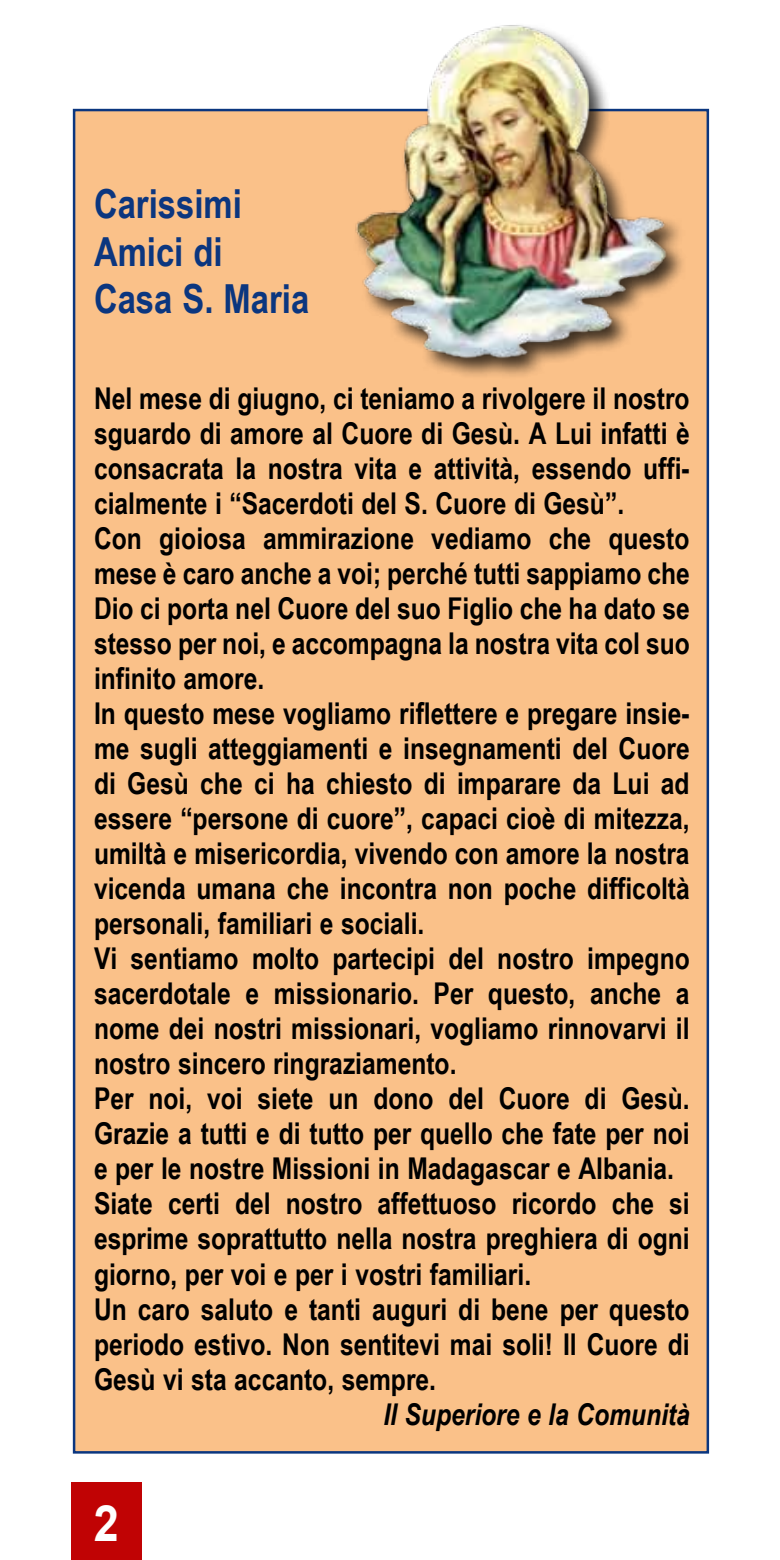
<style>
.page{position:relative;width:780px;height:1560px;background:#fff}
.page>*{position:absolute;margin:0;border:0;box-sizing:border-box;transform-origin:0 0}
.t1{font:700 50px "Arial";color:#fff;scale:.9 1}
.t2{font:700 40px/47.5px "Arial Narrow";color:#0b367f}
.t3{font:700 30px/35px "Arial Narrow";color:#000}
.t4{font:italic 700 30px "Arial Narrow";color:#000}
</style>
<div class="page">
<div style="left:71px;top:1481px;width:71px;height:78px;background:#c00304"></div>
<div style="left:73px;top:109px;width:636px;height:1344px;background:#fac189;border:2px solid #0b367f"></div>
<div style="left:354px;top:22px;width:333px;height:358px;background:#000;opacity:.75"></div>
<img style="left:345px;top:22px;width:328px;height:358px">
<h2 class="t2" style="left:94px;top:180px;width:217px">Carissimi<br>Amici di<br>Casa S. Maria</h2>
<p class="t3" style="left:94px;top:380px;width:597px">Nel mese di giugno, ci teniamo a rivolgere il nostro sguardo di amore al Cuore di Gesù. A Lui infatti è consacrata la nostra vita e attività, essendo uffi&shy;cialmente i “Sacerdoti del S. Cuore di Gesù”.<br>Con gioiosa ammirazione vediamo che questo mese è caro anche a voi; perché tutti sappiamo che Dio ci porta nel Cuore del suo Figlio che ha dato se stesso per noi, e accompagna la nostra vita col suo infinito amore.<br>In questo mese vogliamo riflettere e pregare insie&shy;me sugli atteggiamenti e insegnamenti del Cuore di Gesù che ci ha chiesto di imparare da Lui ad essere “persone di cuore”, capaci cioè di mitezza, umiltà e misericordia, vivendo con amore la nostra vicenda umana che incontra non poche difficoltà personali, familiari e sociali.<br>Vi sentiamo molto partecipi del nostro impegno sacerdotale e missionario. Per questo, anche a nome dei nostri missionari, vogliamo rinnovarvi il nostro sincero ringraziamento.<br>Per noi, voi siete un dono del Cuore di Gesù.<br>Grazie a tutti e di tutto per quello che fate per noi e per le nostre Missioni in Madagascar e Albania.<br>Siate certi del nostro affettuoso ricordo che si esprime soprattutto nella nostra preghiera di ogni giorno, per voi e per i vostri familiari.<br>Un caro saluto e tanti auguri di bene per questo periodo estivo. Non sentitevi mai soli! Il Cuore di Gesù vi sta accanto, sempre.</p>
<p class="t4" style="left:383px;top:1396px;width:308px">Il Superiore e la Comunità</p>
<h1 class="t1" style="left:94px;top:1494px;width:29px">2</h1>
</div>
